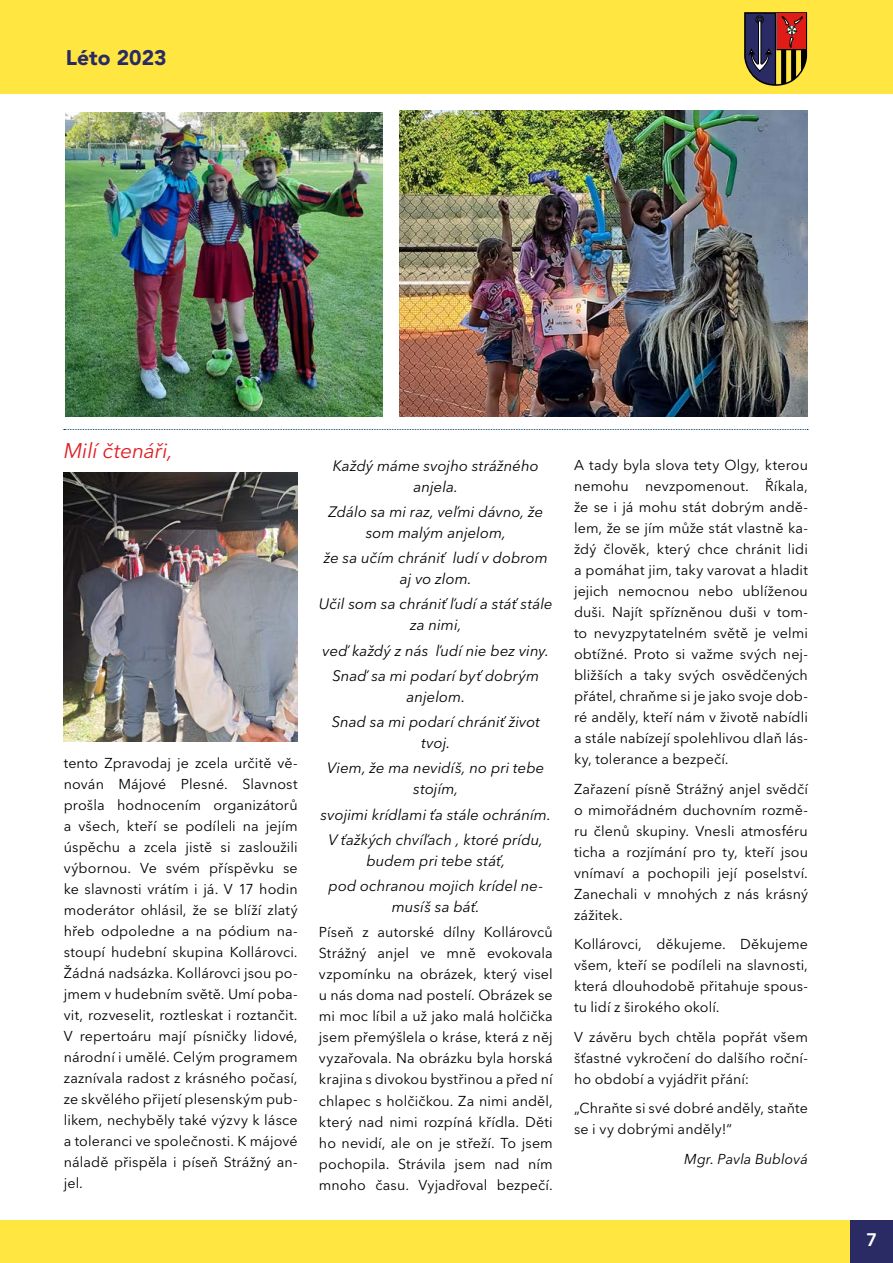
<style>
.page{position:relative;width:893px;height:1263px;background:#fff}
.page>*{position:absolute;margin:0;border:0;box-sizing:border-box;transform-origin:0 0}
.t1{font:italic 21px "Avenir Next LT Pro";letter-spacing:-.01em;color:#e21c22}
.t2{font:900 21px "Avenir LT Std";color:#2a2b65}
.t3{font:800 18px "Avenir LT Std";color:#fff}
.t4{font:italic 15px/25.2px "Avenir Next LT Pro";color:#000;text-align:center}
.t5{font:14.25px/21px "Avenir Next LT Pro";letter-spacing:.01em;color:#000;text-align:justify}
.t6{font:italic 14.25px "Avenir Next LT Pro";color:#000}
</style>
<div class="page">
<div style="left:0;top:0;width:893px;height:94px;background:#ffe640"></div>
<div style="left:0;top:1220px;width:893px;height:43px;background:#ffe640"></div>
<svg style="left:744px;top:12px;width:63px;height:74px"></svg>
<div style="left:850px;top:1220px;width:43px;height:43px;background:#2a2b65"></div>
<img style="left:399px;top:110px;width:408px;height:307px">
<img style="left:66px;top:112px;width:316px;height:305px">
<svg style="left:64px;top:429px;width:744px;height:1px"></svg>
<img style="left:63px;top:473px;width:235px;height:268px">
<h1 class="t2" style="left:66px;top:44px;width:102px">Léto 2023</h1>
<h1 class="t1" style="left:64px;top:438px;width:111px">Milí čtenáři,</h1>
<p class="t5" style="left:64px;top:752px;width:235px">tento Zpravodaj je zcela určitě vě&shy;nován Májové Plesné. Slavnost prošla hodnocením organizátorů a všech, kteří se podíleli na jejím úspěchu a zcela jistě si zasloužili výbornou. Ve svém příspěvku se ke slavnosti vrátím i já. V 17 hodin moderátor ohlásil, že se blíží zlatý hřeb odpoledne a na pódium na&shy;stoupí hudební skupina Kollárovci.<br>Žádná nadsázka. Kollárovci jsou po&shy;jmem v hudebním světě. Umí poba&shy;vit, rozveselit, roztleskat i roztančit.<br>V repertoáru mají písničky lidové, národní i umělé. Celým programem zaznívala radost z krásného počasí, ze skvělého přijetí plesenským pub&shy;likem, nechyběly také výzvy k lásce a toleranci ve společnosti. K májové náladě přispěla i píseň Strážný an&shy;jel.</p>
<p class="t4" style="left:333px;top:455px;width:207px;line-height:21px">Každý máme svojho strážného anjela.</p>
<p class="t4" style="left:328px;top:501px;width:216px;line-height:21px">Zdálo sa mi raz, veľmi dávno, že som malým anjelom,</p>
<p class="t4" style="left:324px;top:547px;width:226px;line-height:21px">že sa učím chrániť ludí v dobrom aj vo zlom.</p>
<p class="t4" style="left:319px;top:594px;width:235px;line-height:21px">Učil som sa chrániť ľudí a stáť stále za nimi,</p>
<p class="t4" style="left:323px;top:638px;width:228px">veď každý z nás ľudí nie bez viny.<br>Snaď sa mi podarí byť dobrým</p>
<p class="t4" style="left:332px;top:684px;width:210px">anjelom.<br>Snad sa mi podarí chrániť život</p>
<p class="t4" style="left:327px;top:730px;width:219px">tvoj.<br>Viem, že ma nevidíš, no pri tebe</p>
<p class="t4" style="left:321px;top:776px;width:232px">stojím,<br>svojimi krídlami ťa stále ochráním.<br>V ťažkých chvíľach , ktoré prídu,</p>
<p class="t4" style="left:328px;top:848px;width:216px">budem pri tebe stáť,<br>pod ochranou mojich krídel ne-</p>
<p class="t4" style="left:392px;top:894px;width:90px">musíš sa báť.</p>
<p class="t5" style="left:319px;top:922px;width:235px">Píseň z autorské dílny Kollárovců Strážný anjel ve mně evokovala vzpomínku na obrázek, který visel u nás doma nad postelí. Obrázek se mi moc líbil a už jako malá holčička jsem přemýšlela o kráse, která z něj vyzařovala. Na obrázku byla horská krajina s divokou bystřinou a před ní chlapec s holčičkou. Za nimi anděl, který nad nimi rozpíná křídla. Děti ho nevidí, ale on je střeží. To jsem pochopila. Strávila jsem nad ním mnoho času. Vyjadřoval bezpečí.</p>
<p class="t5" style="left:574px;top:455px;width:235px">A tady byla slova tety Olgy, kterou nemohu nevzpomenout. Říkala, že se i já mohu stát dobrým andě&shy;lem, že se jím může stát vlastně ka&shy;ždý člověk, který chce chránit lidi a pomáhat jim, taky varovat a hladit jejich nemocnou nebo ublíženou duši. Najít spřízněnou duši v tom&shy;to nevyzpytatelném světě je velmi obtížné. Proto si važme svých nej&shy;bližších a taky svých osvědčených přátel, chraňme si je jako svoje dob&shy;ré anděly, kteří nám v životě nabídli a stále nabízejí spolehlivou dlaň lás&shy;ky, tolerance a bezpečí.</p>
<p class="t5" style="left:574px;top:778px;width:235px">Zařazení písně Strážný anjel svědčí o mimořádném duchovním rozmě&shy;ru členů skupiny. Vnesli atmosféru ticha a rozjímání pro ty, kteří jsou vnímaví a pochopili její poselství.<br>Zanechali v mnohých z nás krásný zážitek.</p>
<p class="t5" style="left:574px;top:934px;width:235px">Kollárovci, děkujeme. Děkujeme všem, kteří se podíleli na slavnosti, která dlouhodobě přitahuje spous&shy;tu lidí z širokého okolí.</p>
<p class="t5" style="left:574px;top:1026px;width:235px">V závěru bych chtěla popřát všem šťastné vykročení do dalšího roční&shy;ho období a vyjádřit přání:</p>
<p class="t5" style="left:574px;top:1098px;width:235px">„Chraňte si své dobré anděly, staňte se i vy dobrými anděly!“</p>
<p class="t6" style="left:684px;top:1150px;width:125px">Mgr. Pavla Bublová</p>
<p class="t3" style="left:866px;top:1229px;width:12px">7</p>
</div>
